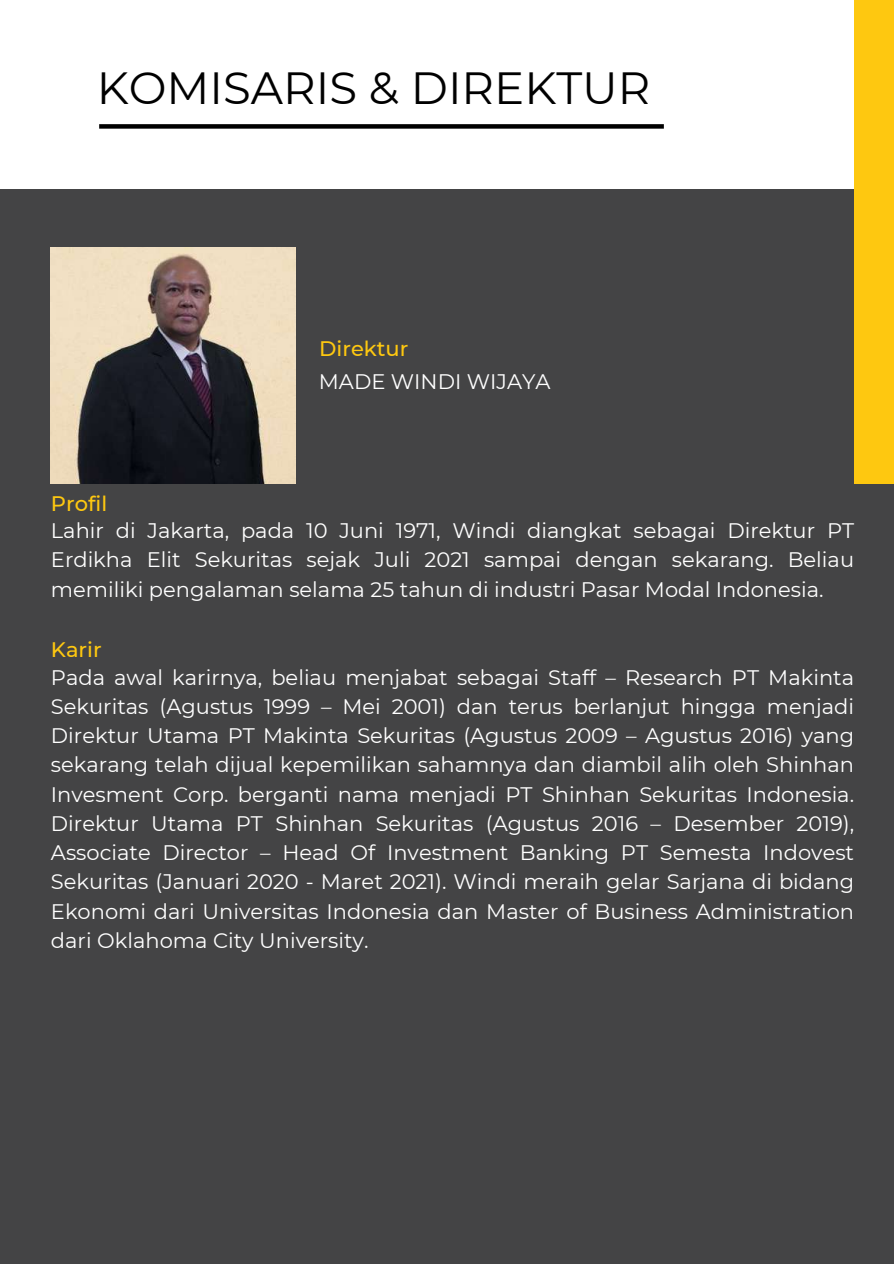
<style>
.page{position:relative;width:894px;height:1264px;background:#fff}
.page>*{position:absolute;margin:0;border:0;box-sizing:border-box;transform-origin:0 0}
.t1{font:45px "Montserrat";color:#000}
.t2{font:21px/29.2px "Montserrat";color:#fff;text-align:justify}
.t3{font:500 21px "Montserrat";color:#fec810}
</style>
<div class="page">
<div style="left:0;top:189px;width:893px;height:1074px;background:#444445"></div>
<div style="left:853px;top:0;width:40px;height:484px;background:#fec810"></div>
<div style="left:99px;top:124px;width:564px;height:5px;background:#000"></div>
<img style="left:51px;top:247px;width:244px;height:237px">
<h1 class="t1" style="left:97px;top:60px;width:555px">KOMISARIS &amp; DIREKTUR</h1>
<p class="t3" style="left:51px;top:491px;width:58px">Profil</p>
<p class="t3" style="left:319px;top:336px;width:91px">Direktur</p>
<p class="t2" style="left:319px;top:366px;width:233px">MADE WINDI WIJAYA</p>
<p class="t2" style="left:51px;top:516px;width:804px">Lahir di Jakarta, pada 10 Juni 1971, Windi diangkat sebagai Direktur PT Erdikha Elit Sekuritas sejak Juli 2021 sampai dengan sekarang. Beliau memiliki pengalaman selama 25 tahun di industri Pasar Modal Indonesia.</p>
<p class="t3" style="left:51px;top:637px;width:52px">Karir</p>
<p class="t2" style="left:51px;top:662px;width:804px">Pada awal karirnya, beliau menjabat sebagai Staff – Research PT Makinta Sekuritas (Agustus 1999 – Mei 2001) dan terus berlanjut hingga menjadi Direktur Utama PT Makinta Sekuritas (Agustus 2009 – Agustus 2016) yang sekarang telah dijual kepemilikan sahamnya dan diambil alih oleh Shinhan Invesment Corp. berganti nama menjadi PT Shinhan Sekuritas Indonesia.<br>Direktur Utama PT Shinhan Sekuritas (Agustus 2016 – Desember 2019), Associate Director – Head Of Investment Banking PT Semesta Indovest Sekuritas (Januari 2020 - Maret 2021). Windi meraih gelar Sarjana di bidang Ekonomi dari Universitas Indonesia dan Master of Business Administration dari Oklahoma City University.</p>
</div>
